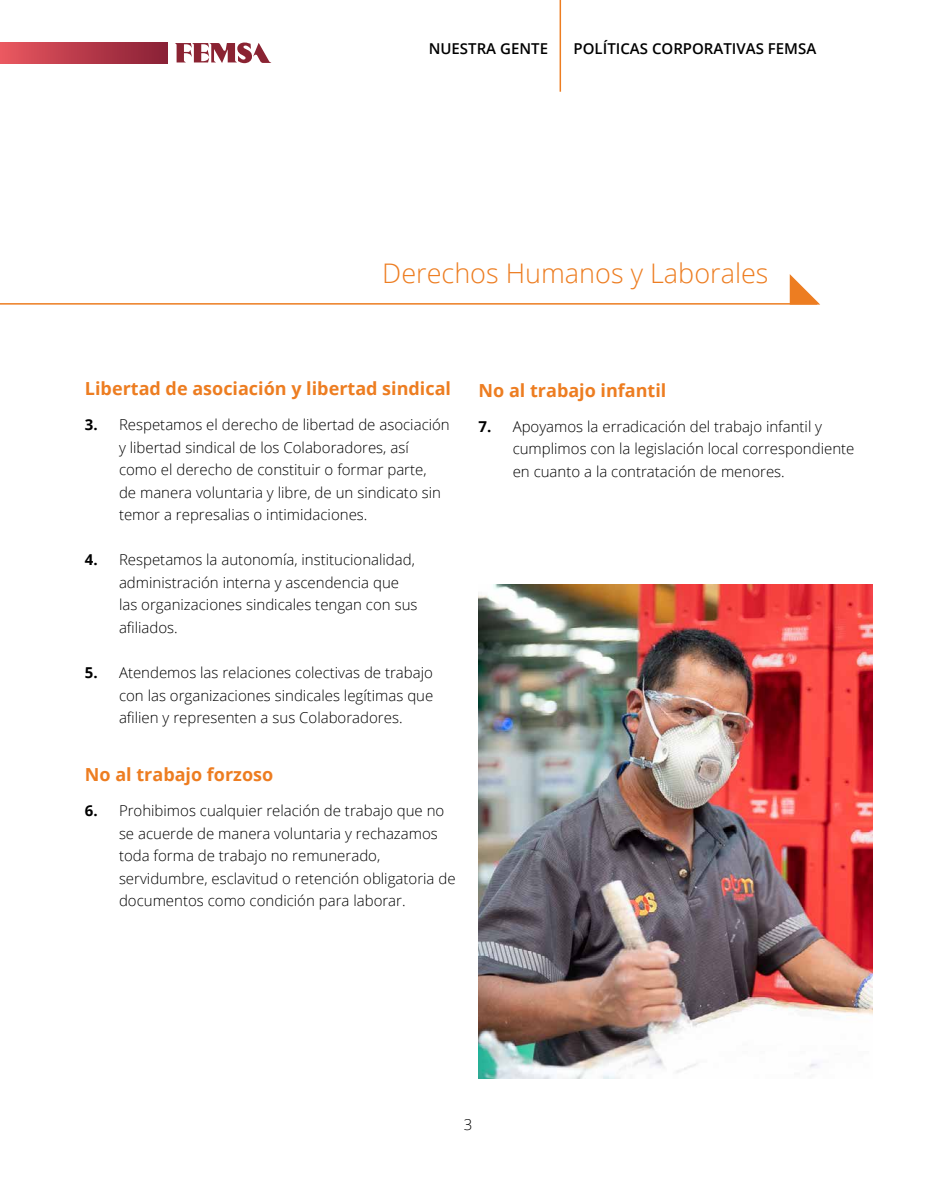
<style>
.page{position:relative;width:936px;height:1191px;background:#fff}
.page>*{position:absolute;margin:0;border:0;box-sizing:border-box;transform-origin:0 0}
.t1{font:300 27px "Open Sans";color:#ed7d21}
.t2{font:700 18px "Open Sans";color:#ed7d21}
.t3{font:300 15px/22.5px "Open Sans";color:#000}
.t4{font:600 15px "Open Sans";color:#000}
.s1{font-weight:700}
</style>
<div class="page">
<div style="left:0;top:43px;width:167px;height:20px;background:linear-gradient(to right,#e9575f,#881f35)"></div>
<svg style="left:175px;top:42px;width:96px;height:21px"></svg>
<hr style="left:559px;top:0;width:2px;height:92px;background:#ed7d21">
<svg style="left:789px;top:274px;width:31px;height:30px"></svg>
<hr style="left:0;top:303px;width:817px;height:1px;background:#ed7d21">
<img style="left:478px;top:585px;width:394px;height:493px">
<p class="t4" style="left:428px;top:38px;width:121px">NUESTRA GENTE</p>
<p class="t4" style="left:573px;top:38px;width:244px">POLÍTICAS CORPORATIVAS FEMSA</p>
<h1 class="t1" style="left:382px;top:255px;width:388px">Derechos Humanos y Laborales</h1>
<p class="t2" style="left:85px;top:376px;width:367px">Libertad de asociación y libertad sindical</p>
<p class="t3" style="left:119px;top:413px;width:332px;text-indent:-34px"><span class="s1">3.</span> Respetamos el derecho de libertad de asociación y libertad sindical de los Colaboradores, así como el derecho de constituir o formar parte,<br>de manera voluntaria y libre, de un sindicato sin temor a represalias o intimidaciones.</p>
<p class="t3" style="left:119px;top:548px;width:300px;text-indent:-34px"><span class="s1">4.</span> Respetamos la autonomía, institucionalidad, administración interna y ascendencia que las organizaciones sindicales tengan con sus afiliados.</p>
<p class="t3" style="left:119px;top:661px;width:316px;text-align:justify;text-indent:-34px"><span class="s1">5.</span> Atendemos las relaciones colectivas de trabajo con las organizaciones sindicales legítimas que afilien y representen a sus Colaboradores.</p>
<p class="t2" style="left:85px;top:761px;width:190px">No al trabajo forzoso</p>
<p class="t3" style="left:119px;top:799px;width:338px;text-indent:-34px"><span class="s1">6.</span> Prohibimos cualquier relación de trabajo que no se acuerde de manera voluntaria y rechazamos toda forma de trabajo no remunerado, servidumbre, esclavitud o retención obligatoria de documentos como condición para laborar.</p>
<p class="t2" style="left:478px;top:377px;width:189px">No al trabajo infantil</p>
<p class="t3" style="left:512px;top:415px;width:343px;text-indent:-34px"><span class="s1">7.</span> Apoyamos la erradicación del trabajo infantil y cumplimos con la legislación local correspondiente en cuanto a la contratación de menores.</p>
<p class="t3" style="left:463px;top:1112px;width:10px">3</p>
</div>
